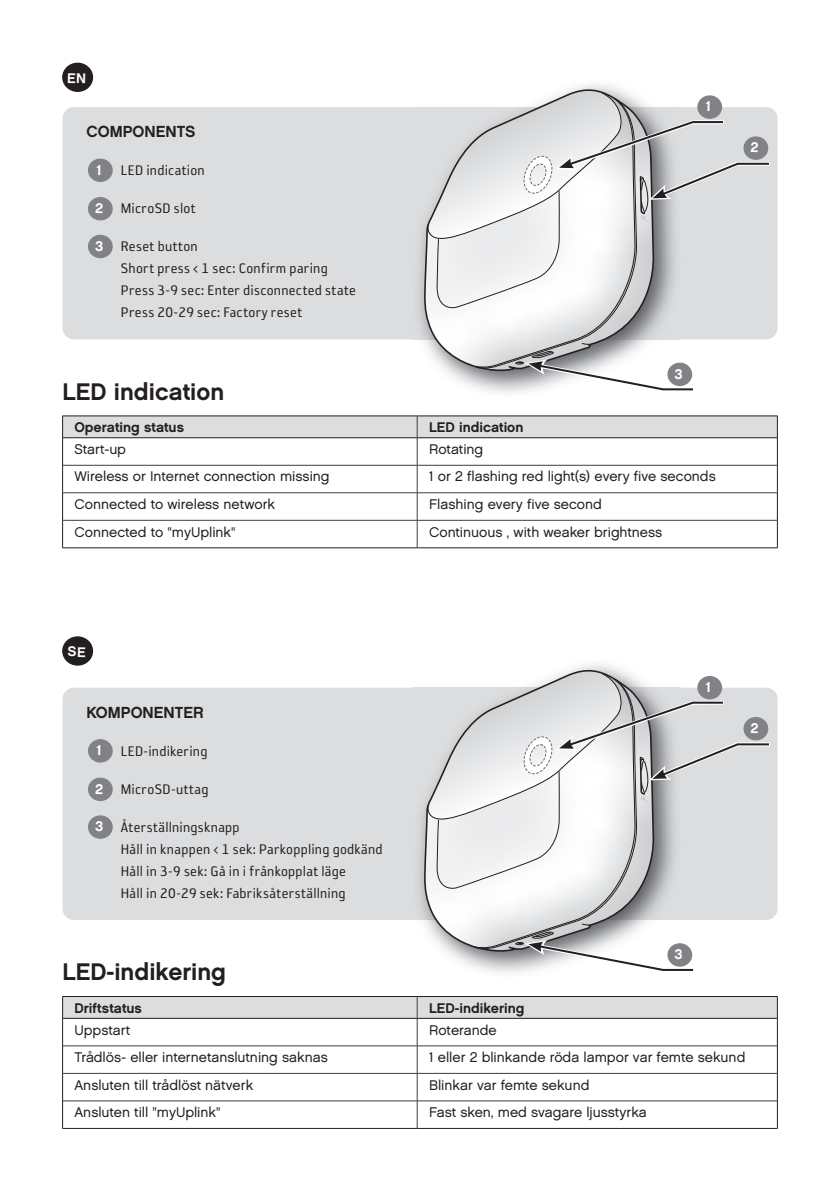
<style>
.page{position:relative;width:840px;height:1191px;background:#fff}
.page>*{position:absolute;margin:0;border:0;box-sizing:border-box;transform-origin:0 0}
.t1{font:24px "Chalet New York Nineteen Sixty";color:#231f20}
.t2{font:16px/22px "Reykjavik One OT A Gauge";letter-spacing:.015em;color:#231f20}
.t3{font:16px "Chalet New York Nineteen Sixty";color:#231f20}
.t4{font:14px "Chalet London Nineteen Sixty";color:#231f20}
.t5{font:14px "Chalet New York Nineteen Sixty";color:#231f20}
</style>
<div class="page">
<div style="left:62px;top:687px;width:715px;height:233px;background:#dcdddf;border-radius:11px"></div>
<svg style="left:423px;top:665px;width:231px;height:287px"></svg>
<svg style="left:475px;top:890px;width:162px;height:59px"></svg>
<hr style="left:62px;top:1128px;width:355px;height:1px;background:#231f20">
<hr style="left:417px;top:1128px;width:360px;height:1px;background:#231f20">
<svg style="left:62px;top:996px;width:715px;height:132px"></svg>
<div style="left:88px;top:739px;width:24px;height:23px;background:#808285;border-radius:50%"></div>
<div style="left:88px;top:739px;width:25px;height:23px;border:1px solid #808285;border-radius:50%"></div>
<div style="left:88px;top:778px;width:24px;height:22px;background:#808285;border-radius:50%"></div>
<div style="left:88px;top:777px;width:25px;height:24px;border:1px solid #808285;border-radius:50%"></div>
<div style="left:88px;top:816px;width:24px;height:22px;background:#808285;border-radius:50%"></div>
<div style="left:88px;top:815px;width:25px;height:24px;border:1px solid #808285;border-radius:50%"></div>
<div style="left:63px;top:637px;width:29px;height:28px;background:#231f20;border-radius:50%"></div>
<div style="left:62px;top:636px;width:31px;height:30px;border:1px solid #231f20;border-radius:50%"></div>
<div style="left:62px;top:107px;width:715px;height:232px;background:#dcdddf;border-radius:11px"></div>
<svg style="left:423px;top:85px;width:231px;height:287px"></svg>
<svg style="left:475px;top:309px;width:162px;height:60px"></svg>
<div style="left:88px;top:159px;width:24px;height:22px;background:#808285;border-radius:50%"></div>
<div style="left:88px;top:158px;width:25px;height:24px;border:1px solid #808285;border-radius:50%"></div>
<div style="left:88px;top:197px;width:24px;height:23px;background:#808285;border-radius:50%"></div>
<div style="left:88px;top:197px;width:25px;height:24px;border:1px solid #808285;border-radius:50%"></div>
<div style="left:88px;top:235px;width:24px;height:23px;background:#808285;border-radius:50%"></div>
<div style="left:88px;top:235px;width:25px;height:23px;border:1px solid #808285;border-radius:50%"></div>
<div style="left:63px;top:63px;width:29px;height:28px;background:#231f20;border-radius:50%"></div>
<div style="left:62px;top:62px;width:31px;height:30px;border:1px solid #231f20;border-radius:50%"></div>
<hr style="left:62px;top:547px;width:355px;height:1px;background:#231f20">
<hr style="left:417px;top:547px;width:360px;height:1px;background:#231f20">
<hr style="left:62px;top:415px;width:355px;height:1px;background:#231f20">
<hr style="left:417px;top:415px;width:360px;height:1px;background:#231f20">
<svg style="left:62px;top:416px;width:715px;height:131px"></svg>
<svg style="left:514px;top:923px;width:180px;height:51px"></svg>
<svg style="left:427px;top:670px;width:346px;height:220px"></svg>
<svg style="left:514px;top:343px;width:180px;height:50px"></svg>
<svg style="left:427px;top:90px;width:345px;height:219px"></svg>
<p class="t3" style="left:86px;top:122px;width:110px">COMPONENTS</p>
<p class="t2" style="left:121px;top:159px;width:85px">LED indication</p>
<p class="t2" style="left:121px;top:197px;width:76px">MicroSD slot</p>
<p class="t2" style="left:121px;top:235px;width:237px">Reset button<br>Short press &lt; 1 sec: Confirm paring<br>Press 3-9 sec: Enter disconnected state<br>Press 20-29 sec: Factory reset</p>
<h1 class="t1" style="left:62px;top:376px;width:163px">LED indication</h1>
<p class="t5" style="left:74px;top:418px;width:111px">Operating status</p>
<p class="t5" style="left:429px;top:418px;width:96px">LED indication</p>
<p class="t4" style="left:74px;top:440px;width:53px">Start-up</p>
<p class="t4" style="left:429px;top:440px;width:56px">Rotating</p>
<p class="t4" style="left:74px;top:468px;width:256px">Wireless or Internet connection missing</p>
<p class="t4" style="left:429px;top:468px;width:288px">1 or 2 flashing red light(s) every five seconds</p>
<p class="t4" style="left:74px;top:495px;width:202px">Connected to wireless network</p>
<p class="t4" style="left:429px;top:495px;width:174px">Flashing every five second</p>
<p class="t4" style="left:74px;top:523px;width:163px">Connected to "myUplink"</p>
<p class="t4" style="left:429px;top:523px;width:234px">Continuous , with weaker brightness</p>
<p class="t3" style="left:86px;top:702px;width:119px">KOMPONENTER</p>
<p class="t2" style="left:121px;top:740px;width:88px">LED-indikering</p>
<p class="t2" style="left:121px;top:778px;width:89px">MicroSD-uttag</p>
<p class="t2" style="left:121px;top:816px;width:263px">Återställningsknapp<br>Håll in knappen &lt; 1 sek: Parkoppling godkänd Håll in 3-9 sek: Gå in i frånkopplat läge<br>Håll in 20-29 sek: Fabriksåterställning</p>
<h1 class="t1" style="left:62px;top:956px;width:165px">LED-indikering</h1>
<p class="t5" style="left:74px;top:999px;width:69px">Driftstatus</p>
<p class="t5" style="left:429px;top:999px;width:97px">LED-indikering</p>
<p class="t4" style="left:74px;top:1021px;width:57px">Uppstart</p>
<p class="t4" style="left:429px;top:1021px;width:69px">Roterande</p>
<p class="t4" style="left:74px;top:1048px;width:254px">Trådlös- eller internetanslutning saknas</p>
<p class="t4" style="left:429px;top:1048px;width:318px">1 eller 2 blinkande röda lampor var femte sekund</p>
<p class="t4" style="left:74px;top:1076px;width:180px">Ansluten till trådlöst nätverk</p>
<p class="t4" style="left:429px;top:1076px;width:162px">Blinkar var femte sekund</p>
<p class="t4" style="left:74px;top:1103px;width:148px">Ansluten till "myUplink"</p>
<p class="t4" style="left:429px;top:1103px;width:219px">Fast sken, med svagare ljusstyrka</p>
</div>
